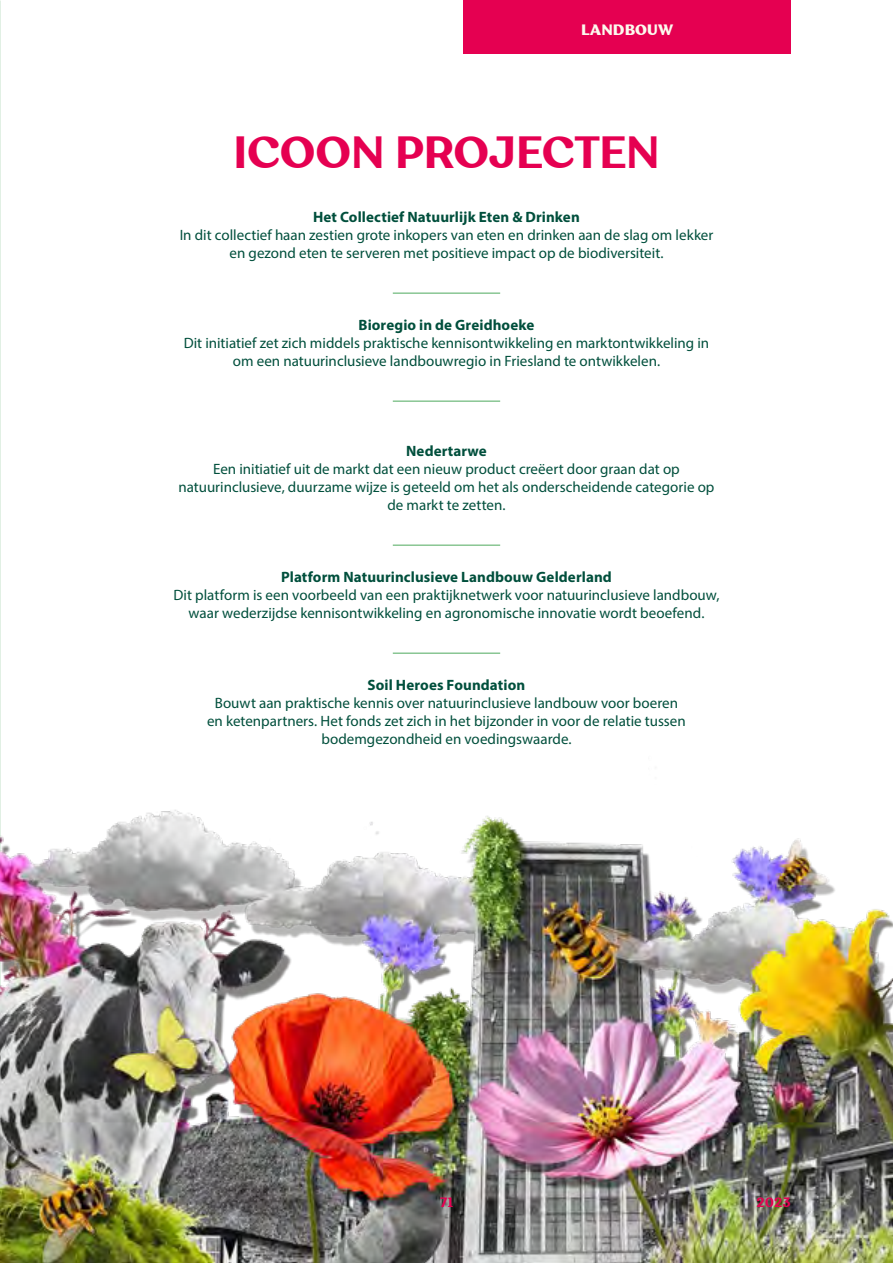
<style>
.page{position:relative;width:893px;height:1263px;background:#fff}
.page>*{position:absolute;margin:0;border:0;box-sizing:border-box;transform-origin:0 0}
.t1{font:700 45px "Garbata";letter-spacing:-.005em;color:#e50051}
.t2{font:15px/18px "Myriad Pro";color:#004f3c;text-align:center}
.t3{font:700 15px "Myriad Pro";letter-spacing:.005em;color:#004f3c}
.t4{font:800 15px "Garbata";letter-spacing:.005em;color:#fcfaee}
.t5{font:700 13.5px "Garbata";color:#e50051}
</style>
<div class="page">
<hr style="left:393px;top:292px;width:107px;height:2px;background:#89c693">
<hr style="left:393px;top:400px;width:107px;height:2px;background:#89c693">
<hr style="left:393px;top:544px;width:107px;height:2px;background:#89c693">
<hr style="left:393px;top:652px;width:107px;height:2px;background:#89c693">
<div style="left:463px;top:0;width:328px;height:53px;background:#e50051"></div>
<img style="left:0;top:740px;width:893px;height:523px">
<p class="t4" style="left:581px;top:18px;width:93px">LANDBOUW</p>
<h1 class="t1" style="left:233px;top:119px;width:428px">ICOON PROJECTEN</h1>
<p class="t3" style="left:313px;top:207px;width:268px">Het Collectief Natuurlijk Eten &amp; Drinken</p>
<p class="t2" style="left:180px;top:226px;width:535px">In dit collectief haan zestien grote inkopers van eten en drinken aan de slag om lekker en gezond eten te serveren met positieve impact op de biodiversiteit.</p>
<p class="t3" style="left:358px;top:315px;width:177px">Bioregio in de Greidhoeke</p>
<p class="t2" style="left:184px;top:334px;width:527px">Dit initiatief zet zich middels praktische kennisontwikkeling en marktontwikkeling in om een natuurinclusieve landbouwregio in Friesland te ontwikkelen.</p>
<p class="t3" style="left:406px;top:441px;width:82px">Nedertarwe</p>
<p class="t2" style="left:178px;top:460px;width:537px">Een initiatief uit de markt dat een nieuw product creëert door graan dat op natuurinclusieve, duurzame wijze is geteeld om het als onderscheidende categorie op de markt te zetten.</p>
<p class="t3" style="left:281px;top:567px;width:332px">Platform Natuurinclusieve Landbouw Gelderland</p>
<p class="t2" style="left:173px;top:586px;width:548px">Dit platform is een voorbeeld van een praktijknetwerk voor natuurinclusieve landbouw, waar wederzijdse kennisontwikkeling en agronomische innovatie wordt beoefend.</p>
<p class="t3" style="left:368px;top:675px;width:159px">Soil Heroes Foundation</p>
<p class="t2" style="left:207px;top:694px;width:480px">Bouwt aan praktische kennis over natuurinclusieve landbouw voor boeren en ketenpartners. Het fonds zet zich in het bijzonder in voor de relatie tussen bodemgezondheid en voedingswaarde.</p>
<p class="t5" style="left:440px;top:1192px;width:15px">71</p>
<p class="t5" style="left:756px;top:1192px;width:36px">2023</p>
</div>
